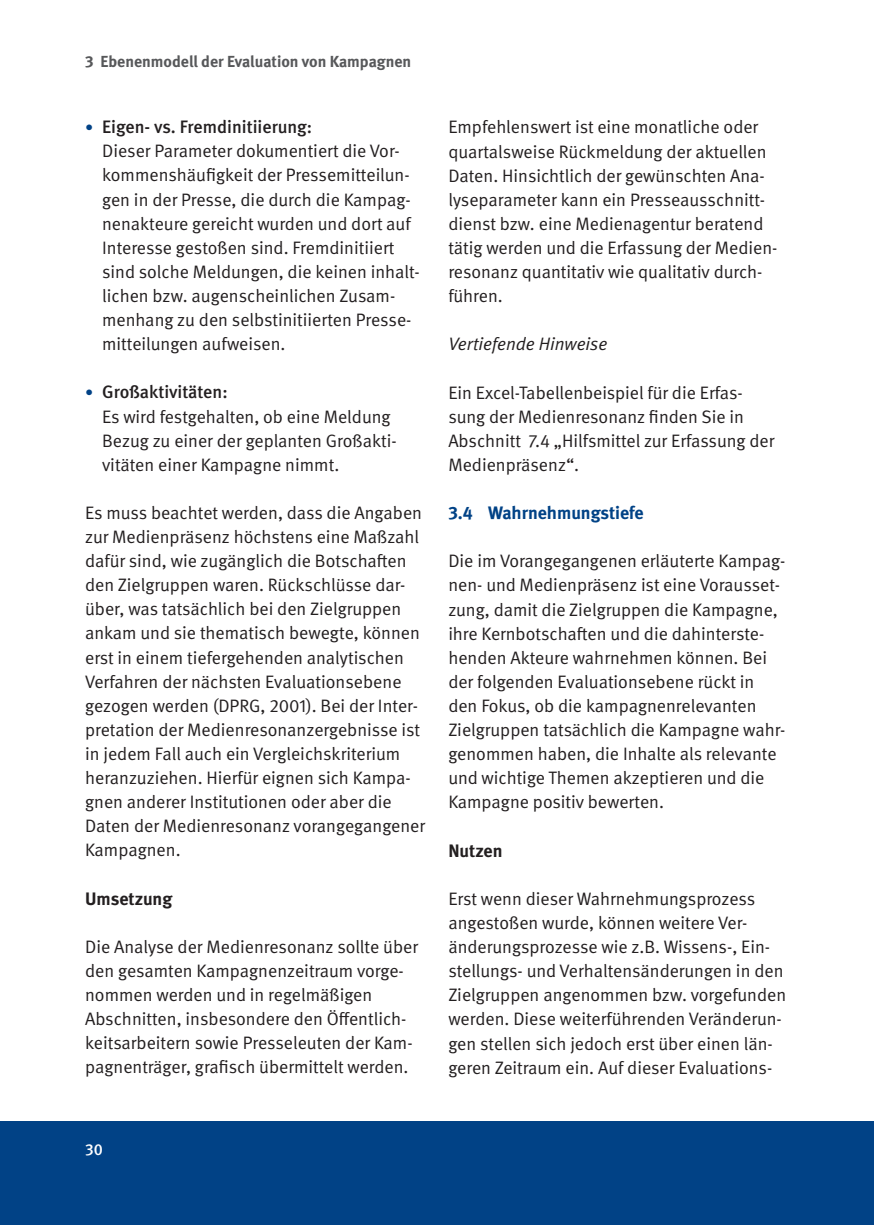
<style>
.page{position:relative;width:874px;height:1225px;background:#fff}
.page>*{position:absolute;margin:0;border:0;box-sizing:border-box;transform-origin:0 0}
.t1{font:18px/24.2px "DGUV Meta";color:#231f20}
.t2{font:700 18px "DGUV Meta";color:#014286}
.t3{font:italic 18px "DGUV Meta";color:#231f20}
.t4{font:700 18px "DGUV Meta";color:#231f20}
.t5{font:700 16px "DGUV Meta";color:#57585a}
.t6{font:500 16px "DGUV Meta";color:#fff}
.s1{font-size:16px;color:#014286}
.s2{font-weight:500}
</style>
<div class="page">
<div style="left:856px;top:1121px;width:17px;height:104px;background:#014286"></div>
<div style="left:0;top:1121px;width:856px;height:104px;background:#014286"></div>
<p class="t5" style="left:85px;top:52px;width:327px">3 Ebenenmodell der Evaluation von Kampagnen</p>
<p class="t1" style="left:102px;top:115px;width:319px;text-indent:-17px"><span class="s1">•</span> <span class="s2">Eigen- vs. Fremdinitiierung:<br></span>Dieser Parameter dokumentiert die Vor&shy;kommenshäufigkeit der Pressemitteilun&shy;gen in der Presse, die durch die Kampag&shy;nenakteure gereicht wurden und dort auf Interesse gestoßen sind. Fremdinitiiert sind solche Meldungen, die keinen inhalt&shy;lichen bzw. augenscheinlichen Zusam&shy;menhang zu den selbstinitiierten Presse&shy;mitteilungen aufweisen.</p>
<p class="t1" style="left:102px;top:380px;width:296px;text-indent:-17px"><span class="s1">•</span> <span class="s2">Großaktivitäten:<br></span>Es wird festgehalten, ob eine Meldung<br>Bezug zu einer der geplanten Großakti&shy;vitäten einer Kampagne nimmt.</p>
<p class="t1" style="left:85px;top:501px;width:341px">Es muss beachtet werden, dass die Angaben zur Medienpräsenz höchstens eine Maßzahl dafür sind, wie zugänglich die Botschaften den Zielgruppen waren. Rückschlüsse dar&shy;über, was tatsächlich bei den Zielgruppen ankam und sie thematisch bewegte, können erst in einem tiefergehenden analytischen Verfahren der nächsten Evaluationsebene gezogen werden (DPRG, 2001). Bei der Inter&shy;pretation der Medienresonanzergebnisse ist in jedem Fall auch ein Vergleichskriterium heranzuziehen. Hierfür eignen sich Kampa&shy;gnen anderer Institutionen oder aber die Daten der Medienresonanz vorangegangener Kampagnen.</p>
<p class="t4" style="left:85px;top:887px;width:89px">Umsetzung</p>
<p class="t1" style="left:85px;top:935px;width:334px">Die Analyse der Medienresonanz sollte über den gesamten Kampagnenzeitraum vorge&shy;nommen werden und in regelmäßigen Abschnitten, insbesondere den Öffentlich&shy;keitsarbeitern sowie Presseleuten der Kam&shy;pagnenträger, grafisch übermittelt werden.</p>
<p class="t1" style="left:448px;top:115px;width:330px">Empfehlenswert ist eine monatliche oder quartalsweise Rückmeldung der aktuellen Daten. Hinsichtlich der gewünschten Ana&shy;lyseparameter kann ein Presseausschnitt&shy;dienst bzw. eine Medienagentur beratend tätig werden und die Erfassung der Medien&shy;resonanz quantitativ wie qualitativ durch&shy;führen.</p>
<p class="t3" style="left:448px;top:334px;width:160px">Vertiefende Hinweise</p>
<p class="t1" style="left:448px;top:381px;width:327px">Ein Excel-Tabellenbeispiel für die Erfas&shy;sung der Medienresonanz finden Sie in Abschnitt 7.4 „Hilfsmittel zur Erfassung der Medienpräsenz“.</p>
<p class="t2" style="left:448px;top:502px;width:197px">3.4 Wahrnehmungstiefe</p>
<p class="t1" style="left:448px;top:549px;width:338px">Die im Vorangegangenen erläuterte Kampag&shy;nen- und Medienpräsenz ist eine Vorausset&shy;zung, damit die Zielgruppen die Kampagne, ihre Kernbotschaften und die dahinterste&shy;henden Akteure wahrnehmen können. Bei der folgenden Evaluationsebene rückt in den Fokus, ob die kampagnenrelevanten Zielgruppen tatsächlich die Kampagne wahr&shy;genommen haben, die Inhalte als relevante und wichtige Themen akzeptieren und die Kampagne positiv bewerten.</p>
<p class="t4" style="left:448px;top:839px;width:56px">Nutzen</p>
<p class="t1" style="left:448px;top:887px;width:339px">Erst wenn dieser Wahrnehmungsprozess angestoßen wurde, können weitere Ver&shy;änderungsprozesse wie z.B. Wissens-, Ein&shy;stellungs- und Verhaltensänderungen in den Zielgruppen angenommen bzw. vorgefunden werden. Diese weiterführenden Veränderun&shy;gen stellen sich jedoch erst über einen län&shy;geren Zeitraum ein. Auf dieser Evaluations-</p>
<p class="t6" style="left:85px;top:1140px;width:19px">30</p>
</div>
